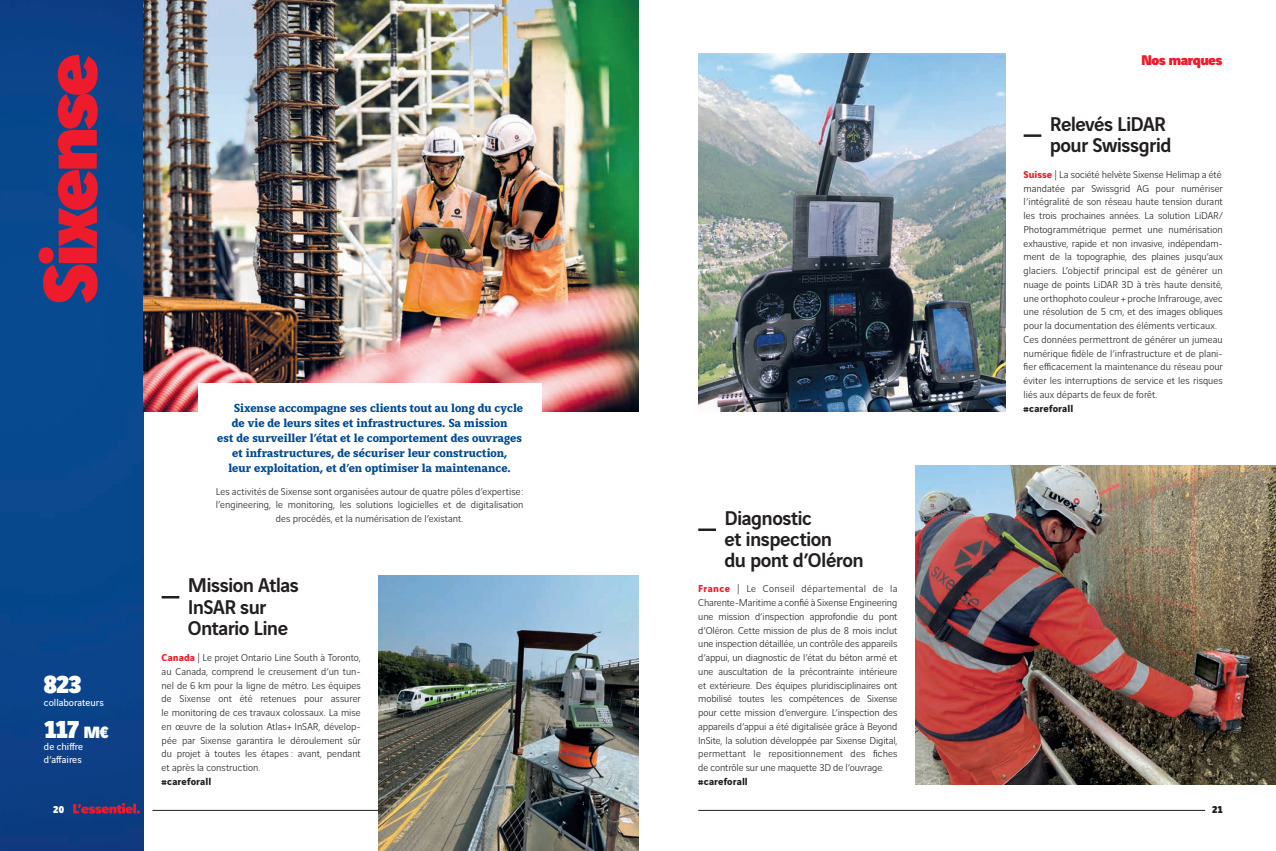
<style>
.page{position:relative;width:1276px;height:851px;background:#fff}
.page>*{position:absolute;margin:0;border:0;box-sizing:border-box;transform-origin:0 0}
.t1{font:900 81.25px "Vinci Sans";letter-spacing:-.06em;color:#ee1b2c}
.t2{font:900 26.25px "Vinci Sans";letter-spacing:-.05em;color:#fff}
.t3{font:500 21.25px/21.2px "Vinci Sans";letter-spacing:-.03em;color:#231f20}
.t4{font:900 15px "Vinci Sans";letter-spacing:-.045em;color:#ee1b2c}
.t5{font:700 12.5px "Vinci Serif";color:#014990}
.t6{font:300 10.62px/13.8px "Vinci Sans";color:#231f20;text-align:justify}
.t7{font:10.62px/12.8px "Vinci Sans";color:#fff}
.t8{font:700 10.62px "Vinci Sans";letter-spacing:.005em;color:#231f20}
.t9{font:900 10.62px "Vinci Sans";color:#fff}
.t10{font:900 10.62px "Vinci Sans";color:#231f20}
.s1{font-size:17.5px}
.s2{font-weight:700;color:#ee1b2c}
</style>
<div class="page">
<img style="left:0;top:0;width:144px;height:850px">
<img style="left:144px;top:0;width:494px;height:411px">
<img style="left:698px;top:53px;width:308px;height:358px">
<svg style="left:162px;top:596px;width:17px;height:2px"></svg>
<hr style="left:698px;top:528px;width:18px;height:3px;background:#231f20">
<hr style="left:1023px;top:134px;width:18px;height:3px;background:#231f20">
<img style="left:378px;top:575px;width:260px;height:275px">
<div style="left:198px;top:383px;width:343px;height:163px;background:#fff"></div>
<hr style="left:152px;top:810px;width:226px;height:1px;background:#231f20">
<svg style="left:73px;top:802px;width:67px;height:11px"></svg>
<img style="left:915px;top:465px;width:361px;height:319px">
<hr style="left:698px;top:810px;width:507px;height:1px;background:#231f20">
<h1 class="t1" style="left:2px;top:304px;width:252px;rotate:-90deg">Sixense</h1>
<h2 class="t2" style="left:44px;top:662px;width:39px">823</h2>
<p class="t7" style="left:44px;top:695px;width:61px">collaborateurs</p>
<h2 class="t2" style="left:44px;top:707px;width:66px">117 <span class="s1">M€</span></h2>
<p class="t7" style="left:44px;top:739px;width:41px">de chiffre d’affaires</p>
<p class="t5" style="left:234px;top:399px;width:291px">Sixense accompagne ses clients tout au long du cycle</p>
<p class="t5" style="left:232px;top:414px;width:277px">de vie de leurs sites et infrastructures. Sa mission</p>
<p class="t5" style="left:217px;top:429px;width:306px">est de surveiller l’état et le comportement des ouvrages</p>
<p class="t5" style="left:232px;top:444px;width:276px">et infrastructures, de sécuriser leur construction,</p>
<p class="t5" style="left:228px;top:459px;width:284px">leur exploitation, et d’en optimiser la maintenance.</p>
<p class="t6" style="left:216px;top:483px;width:309px;text-align:center">Les activités de Sixense sont organisées autour de quatre pôles d’expertise : l’engineering, le monitoring, les solutions logicielles et de digitalisation des procédés, et la numérisation de l’existant.</p>
<h3 class="t3" style="left:188px;top:572px;width:113px">Mission Atlas<br>InSAR sur<br>Ontario Line</h3>
<p class="t6" style="left:162px;top:649px;width:201px"><span class="s2">Canada</span> | Le projet Ontario Line South à Toronto, au Canada, comprend le creusement d’un tun&shy;nel de 6 km pour la ligne de métro. Les équipes de Sixense ont été retenues pour assurer le monitoring de ces travaux colossaux. La mise en œuvre de la solution Atlas+ InSAR, dévelop&shy;pée par Sixense garantira le déroulement sûr du projet à toutes les étapes : avant, pendant et après la construction.</p>
<p class="t8" style="left:162px;top:772px;width:51px">#careforall</p>
<h3 class="t3" style="left:724px;top:505px;width:141px">Diagnostic<br>et inspection<br>du pont d’Oléron</h3>
<p class="t6" style="left:698px;top:581px;width:201px"><span class="s2">France</span> | Le Conseil départemental de la Charente-Maritime a confié à Sixense Engineering une mission d’inspection approfondie du pont d’Oléron. Cette mission de plus de 8 mois inclut une inspection détaillée, un contrôle des appareils d’appui, un diagnostic de l’état du béton armé et une auscultation de la précontrainte intérieure et extérieure. Des équipes pluridisciplinaires ont mobilisé toutes les compétences de Sixense pour cette mission d’envergure. L’inspection des appareils d’appui a été digitalisée grâce à Beyond InSite, la solution développée par Sixense Digital, permettant le repositionnement des fiches de contrôle sur une maquette 3D de l’ouvrage.</p>
<p class="t8" style="left:698px;top:772px;width:51px">#careforall</p>
<h3 class="t4" style="left:1141px;top:47px;width:83px">Nos marques</h3>
<h3 class="t3" style="left:1050px;top:111px;width:123px">Relevés LiDAR pour Swissgrid</h3>
<p class="t6" style="left:1023px;top:166px;width:201px;text-align:left"><span class="s2">Suisse</span> | La société helvète Sixense Helimap a été mandatée par Swissgrid AG pour numériser l’intégralité de son réseau haute tension durant les trois prochaines années. La solution LiDAR/ Photogrammétrique permet une numérisation exhaustive, rapide et non invasive, indépendam&shy;ment de la topographie, des plaines jusqu’aux glaciers. L’objectif principal est de générer un nuage de points LiDAR 3D à très haute densité, une orthophoto couleur+proche Infrarouge, avec une résolution de 5 cm, et des images obliques pour la documentation des éléments verticaux.<br>Ces données permettront de générer un jumeau numérique fidèle de l’infrastructure et de plani&shy;fier efficacement la maintenance du réseau pour éviter les interruptions de service et les risques liés aux départs de feux de forêt.</p>
<p class="t8" style="left:1023px;top:399px;width:51px">#careforall</p>
<p class="t9" style="left:53px;top:800px;width:12px">20</p>
<p class="t10" style="left:1212px;top:800px;width:12px">21</p>
</div>
